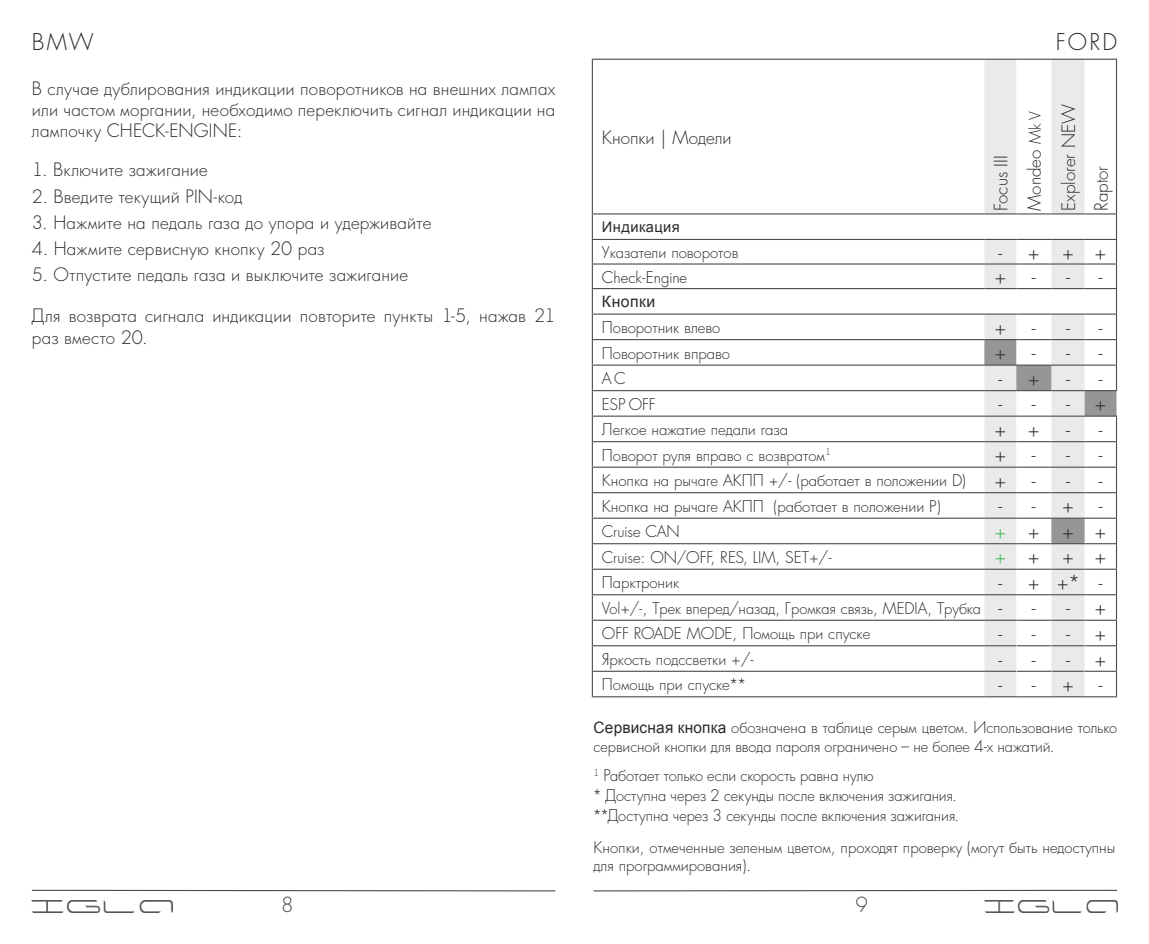
<style>
.page{position:relative;width:1149px;height:944px;background:#fff}
.page>*{position:absolute;margin:0;border:0;box-sizing:border-box;transform-origin:0 0}
.t1{font:100 22.5px "A Futurica Lt";letter-spacing:.1em;color:#2e292a}
.t2{font:100 20.25px "A Futurica Lt";color:#2e292a}
.t3{font:100 20.25px "A Futurica Lt";color:#4e4b4c}
.t4{font:100 18px/33.3px "A Futurica Lt";letter-spacing:.01em;color:#2e292a}
.t5{font:100 15.75px/18.9px "A Futurica Lt";color:#2e292a}
.t6{font:100 15.75px "A Futurica Lt";color:#241f1f}
.t7{font:15.75px "Arial";letter-spacing:.03em;color:#2e292a}
.t8{font:14.62px "Arial";letter-spacing:.03em;color:#2e292a}
.s1{font-size:15.75px}
.s2{color:#3cb958}
.s3{font-size:20.25px}
.s4{font-family:"Arial";font-weight:400}
</style>
<div class="page">
<hr style="left:32px;top:890px;width:523px;height:1px;background:#4e4b4c">
<hr style="left:593px;top:890px;width:523px;height:1px;background:#4e4b4c">
<img style="left:32px;top:901px;width:140px;height:11px">
<img style="left:984px;top:901px;width:132px;height:11px">
<svg style="left:592px;top:60px;width:493px;height:636px"></svg>
<svg style="left:984px;top:60px;width:100px;height:153px;fill:#ebeaea"></svg>
<hr style="left:591px;top:645px;width:393px;height:1px;background:#4e4b4c">
<hr style="left:591px;top:671px;width:393px;height:1px;background:#4e4b4c">
<hr style="left:591px;top:696px;width:393px;height:1px;background:#4e4b4c">
<hr style="left:984px;top:696px;width:31px;height:1px;background:#4e4b4c">
<hr style="left:1015px;top:696px;width:36px;height:1px;background:#4e4b4c">
<hr style="left:1051px;top:696px;width:33px;height:1px;background:#4e4b4c">
<hr style="left:1084px;top:696px;width:32px;height:1px;background:#4e4b4c">
<hr style="left:591px;top:59px;width:393px;height:1px;background:#4e4b4c">
<hr style="left:591px;top:60px;width:1px;height:153px;background:#4e4b4c">
<hr style="left:984px;top:59px;width:31px;height:1px;background:#4e4b4c">
<hr style="left:1015px;top:59px;width:36px;height:1px;background:#4e4b4c">
<hr style="left:1051px;top:59px;width:33px;height:1px;background:#4e4b4c">
<hr style="left:1084px;top:59px;width:32px;height:1px;background:#4e4b4c">
<hr style="left:1115px;top:60px;width:1px;height:153px;background:#4e4b4c">
<hr style="left:591px;top:213px;width:393px;height:1px;background:#4e4b4c">
<hr style="left:984px;top:213px;width:31px;height:1px;background:#4e4b4c">
<hr style="left:1015px;top:213px;width:36px;height:1px;background:#4e4b4c">
<hr style="left:1051px;top:213px;width:33px;height:1px;background:#4e4b4c">
<hr style="left:1084px;top:213px;width:32px;height:1px;background:#4e4b4c">
<hr style="left:591px;top:239px;width:393px;height:1px;background:#4e4b4c">
<hr style="left:591px;top:263px;width:393px;height:2px;background:#4e4b4c">
<hr style="left:591px;top:288px;width:393px;height:1px;background:#4e4b4c">
<hr style="left:591px;top:314px;width:393px;height:1px;background:#4e4b4c">
<hr style="left:591px;top:339px;width:393px;height:1px;background:#4e4b4c">
<hr style="left:591px;top:365px;width:393px;height:1px;background:#4e4b4c">
<hr style="left:591px;top:390px;width:393px;height:1px;background:#4e4b4c">
<hr style="left:591px;top:416px;width:393px;height:1px;background:#4e4b4c">
<hr style="left:591px;top:441px;width:393px;height:1px;background:#4e4b4c">
<hr style="left:591px;top:467px;width:393px;height:1px;background:#4e4b4c">
<hr style="left:591px;top:492px;width:393px;height:1px;background:#4e4b4c">
<hr style="left:591px;top:518px;width:393px;height:1px;background:#4e4b4c">
<hr style="left:591px;top:543px;width:393px;height:1px;background:#4e4b4c">
<hr style="left:591px;top:569px;width:393px;height:1px;background:#4e4b4c">
<hr style="left:591px;top:594px;width:393px;height:1px;background:#4e4b4c">
<hr style="left:591px;top:620px;width:393px;height:1px;background:#4e4b4c">
<svg style="left:591px;top:214px;width:1px;height:482px"></svg>
<svg style="left:984px;top:214px;width:132px;height:482px"></svg>
<h1 class="t1" style="left:32px;top:27px;width:63px">BMW</h1>
<p class="t4" style="left:32px;top:78px;width:525px;line-height:20.9px;text-align:justify">В случае дублирования индикации поворотников на внешних лампах или частом моргании, необходимо переключить сигнал индикации на лампочку CHECK-ENGINE:</p>
<p class="t4" style="left:32px;top:153px;width:177px">1. Включите зажигание</p>
<p class="t4" style="left:32px;top:179px;width:212px">2. Введите текущий PIN-код</p>
<p class="t4" style="left:32px;top:205px;width:401px">3. Нажмите на педаль газа до упора и удерживайте</p>
<p class="t4" style="left:32px;top:232px;width:294px">4. Нажмите сервисную кнопку 20 раз</p>
<p class="t4" style="left:32px;top:258px;width:378px">5. Отпустите педаль газа и выключите зажигание</p>
<p class="t4" style="left:32px;top:305px;width:525px;line-height:21.6px">Для возврата сигнала индикации повторите пункты 1-5, нажав 21 раз вместо 20.</p>
<p class="t4" style="left:601px;top:120px;width:131px">Кнопки | Модели</p>
<h1 class="t1" style="left:1055px;top:27px;width:63px">FORD</h1>
<p class="t4" style="left:983px;top:211px;width:108px;rotate:-90deg">Focus III<br>Mondeo <span class="s1">Mk V<br></span>Explorer NEW<br>Raptor</p>
<p class="t8" style="left:601px;top:217px;width:79px">Индикация</p>
<p class="t5" style="left:601px;top:243px;width:138px">Указатели поворотов</p>
<p class="t2" style="left:997px;top:239px;width:110px">- +++</p>
<p class="t6" style="left:601px;top:267px;width:87px">Check-Engine</p>
<p class="t2" style="left:993px;top:264px;width:44px">+ -</p>
<p class="t2" style="left:1065px;top:264px;width:39px">- -</p>
<p class="t7" style="left:601px;top:291px;width:55px">Кнопки</p>
<p class="t5" style="left:601px;top:318px;width:120px">Поворотник влево</p>
<p class="t2" style="left:993px;top:314px;width:44px">+ -</p>
<p class="t2" style="left:1065px;top:314px;width:39px">- -</p>
<p class="t5" style="left:601px;top:343px;width:129px">Поворотник вправо</p>
<p class="t2" style="left:993px;top:340px;width:44px">+ -</p>
<p class="t2" style="left:1065px;top:340px;width:39px">- -</p>
<p class="t5" style="left:601px;top:369px;width:25px">AC</p>
<p class="t2" style="left:997px;top:365px;width:74px">-+-</p>
<p class="t2" style="left:1097px;top:365px;width:7px">-</p>
<p class="t5" style="left:601px;top:394px;width:55px">ESP OFF</p>
<p class="t2" style="left:997px;top:391px;width:40px">- -</p>
<p class="t2" style="left:1065px;top:391px;width:43px">- +</p>
<p class="t5" style="left:601px;top:420px;width:188px">Легкое нажатие педали газа</p>
<p class="t2" style="left:993px;top:416px;width:48px">+ +</p>
<p class="t2" style="left:1065px;top:416px;width:39px">- -</p>
<p class="t5" style="left:601px;top:445px;width:230px">Поворот руля вправо с возвратом<sup>1</sup></p>
<p class="t2" style="left:993px;top:442px;width:44px">+ -</p>
<p class="t2" style="left:1065px;top:442px;width:39px">- -</p>
<p class="t5" style="left:601px;top:471px;width:365px">Кнопка на рычаге АКПП +/- (работает в положении D)</p>
<p class="t2" style="left:993px;top:467px;width:44px">+ -</p>
<p class="t2" style="left:1065px;top:467px;width:39px">- -</p>
<p class="t5" style="left:601px;top:496px;width:340px">Кнопка на рычаге АКПП (работает в положении P)</p>
<p class="t2" style="left:997px;top:493px;width:40px">- -</p>
<p class="t2" style="left:1061px;top:493px;width:43px">+ -</p>
<p class="t5" style="left:601px;top:522px;width:79px">Cruise CAN</p>
<p class="t2" style="left:993px;top:518px;width:114px"><span class="s2">+</span>+++</p>
<p class="t5" style="left:601px;top:547px;width:231px">Cruise: ON/OFF, RES, LIM, SET+/-</p>
<p class="t2" style="left:993px;top:544px;width:114px"><span class="s2">+</span>+++</p>
<p class="t5" style="left:601px;top:573px;width:79px">Парктроник</p>
<p class="t2" style="left:997px;top:569px;width:107px">- ++*-</p>
<p class="t5" style="left:601px;top:598px;width:402px">Vol+/-, Трек вперед/назад, Громкая связь, MEDIA, Трубка <span class="s3">-</span></p>
<p class="t2" style="left:1030px;top:595px;width:77px">- -+</p>
<p class="t5" style="left:601px;top:624px;width:270px">OFF ROADE MODE, Помощь при спуске</p>
<p class="t2" style="left:997px;top:620px;width:40px">- -</p>
<p class="t2" style="left:1065px;top:620px;width:43px">- +</p>
<p class="t5" style="left:601px;top:649px;width:154px">Яркость подссветки +/-</p>
<p class="t2" style="left:997px;top:646px;width:40px">- -</p>
<p class="t2" style="left:1065px;top:646px;width:43px">- +</p>
<p class="t5" style="left:601px;top:675px;width:145px">Помощь при спуске**</p>
<p class="t2" style="left:997px;top:672px;width:40px">- -</p>
<p class="t2" style="left:1061px;top:672px;width:43px">+ -</p>
<p class="t5" style="left:593px;top:717px;width:524px"><span class="s4">Сервисная кнопка</span> обозначена в таблице серым цветом. Использование только сервисной кнопки для ввода пароля ограничено – не более 4-х нажатий.</p>
<p class="t5" style="left:593px;top:765px;width:367px;line-height:19.8px"><sup>1</sup> Работает только если скорость равна нулю<br>* Доступна через 2 секунды после включения зажигания. **Доступна через 3 секунды после включения зажигания.</p>
<p class="t5" style="left:593px;top:837px;width:523px">Кнопки, отмеченные зеленым цветом, проходят проверку (могут быть недоступны для программирования).</p>
<p class="t3" style="left:281px;top:892px;width:14px">8</p>
<p class="t3" style="left:855px;top:892px;width:14px">9</p>
</div>
